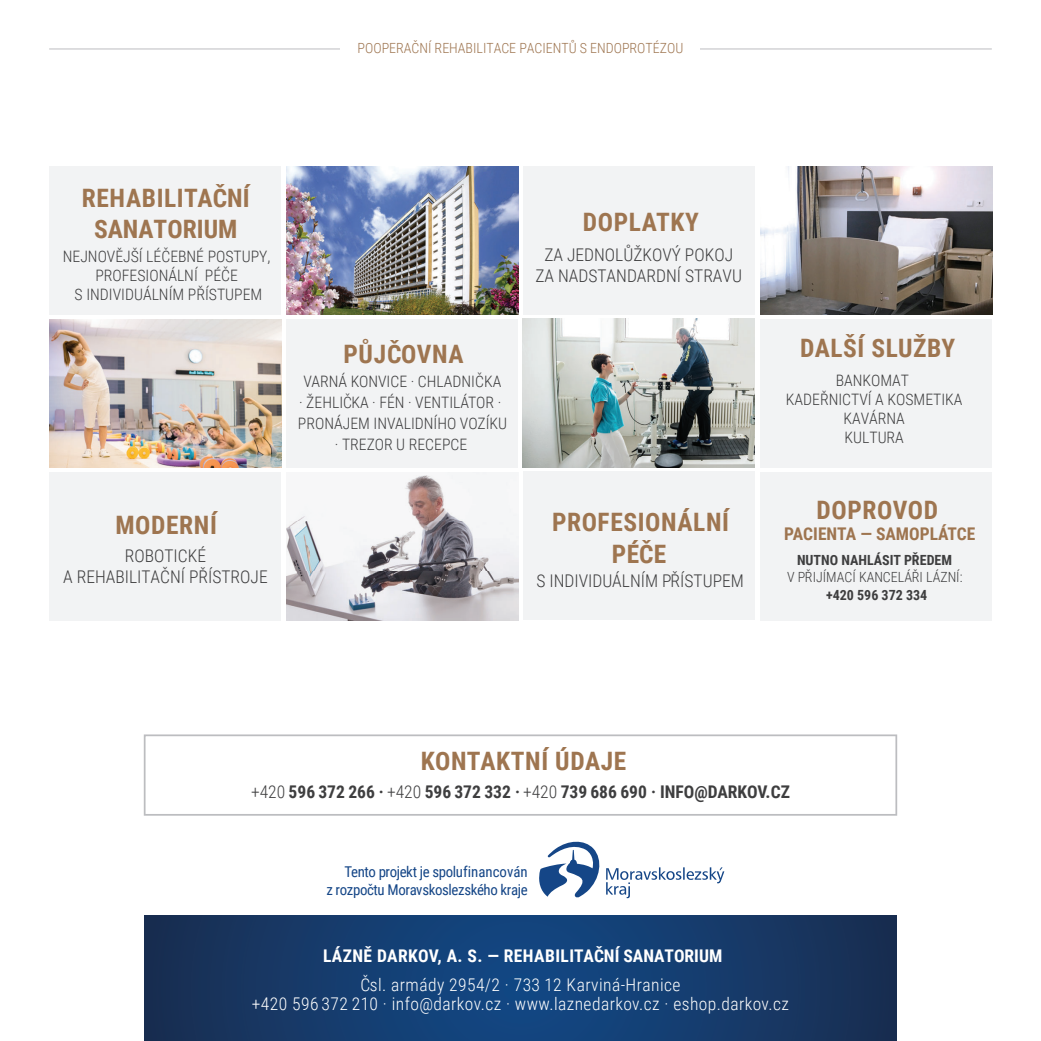
<style>
.page{position:relative;width:1041px;height:1041px;background:#fff}
.page>*{position:absolute;margin:0;border:0;box-sizing:border-box;transform-origin:0 0}
.t1{font:700 25.38px/31.5px "Roboto Condensed";letter-spacing:.025em;color:#9e7550;text-align:center}
.t2{font:700 25.38px/30.4px "Roboto Condensed";color:#9e7550;text-align:center}
.t3{font:300 17.5px/19.2px "Roboto Condensed";letter-spacing:.025em;color:#fff;text-align:center}
.t4{font:300 17.5px/21px "Roboto Condensed";color:#3e3e3f;text-align:center}
.t5{font:700 17.5px "Roboto Condensed";color:#3e3e3f}
.t6{font:700 17.5px "Roboto Condensed";letter-spacing:.01em;color:#fff}
.t7{font:700 17.5px "Roboto Condensed";color:#9e7550}
.t8{font:300 15.75px/18.9px "Roboto Condensed";color:#3e3e3f;text-align:center}
.t9{font:14.88px/17.8px "Roboto Condensed";letter-spacing:-.025em;color:#154687;text-align:right}
.t10{font:300 14px "Roboto Condensed";color:#9e7550}
.t11{font:700 14px "Roboto Condensed";color:#3e3e3f}
.t12{font:300 14px "Roboto Condensed";color:#3e3e3f}
.s1{font-weight:300}
</style>
<div class="page">
<hr style="left:49px;top:49px;width:943px;height:1px;background:#bcbdc0">
<div style="left:341px;top:30px;width:359px;height:31px;background:#fff"></div>
<svg style="left:145px;top:915px;width:751px;height:126px;background:#153b6b"></svg>
<svg style="left:539px;top:841px;width:185px;height:58px"></svg>
<div style="left:49px;top:166px;width:232px;height:148px;background:#f2f3f4"></div>
<div style="left:523px;top:166px;width:232px;height:148px;background:#f2f3f4"></div>
<div style="left:760px;top:319px;width:232px;height:148px;background:#f2f3f4"></div>
<div style="left:286px;top:319px;width:232px;height:148px;background:#f2f3f4"></div>
<img style="left:286px;top:166px;width:232px;height:148px">
<img style="left:760px;top:166px;width:232px;height:148px">
<img style="left:49px;top:319px;width:232px;height:148px">
<div style="left:49px;top:472px;width:232px;height:148px;background:#f2f3f4"></div>
<img style="left:286px;top:472px;width:232px;height:148px">
<div style="left:523px;top:472px;width:232px;height:148px;background:#f2f3f4"></div>
<svg style="left:144px;top:734px;width:753px;height:82px"></svg>
<div style="left:760px;top:472px;width:232px;height:148px;background:#f2f3f4"></div>
<img style="left:523px;top:319px;width:232px;height:148px">
<p class="t10" style="left:358px;top:38px;width:327px">POOPERAČNÍ REHABILITACE PACIENTŮ S ENDOPROTÉZOU</p>
<h1 class="t2" style="left:82px;top:182px;width:169px">REHABILITAČNÍ<br>SANATORIUM</h1>
<p class="t8" style="left:63px;top:246px;width:209px">NEJNOVĚJŠÍ LÉČEBNÉ POSTUPY,<br>PROFESIONÁLNÍ PÉČE<br>S INDIVIDUÁLNÍM PŘÍSTUPEM</p>
<h1 class="t1" style="left:115px;top:509px;width:103px">MODERNÍ</h1>
<p class="t4" style="left:63px;top:545px;width:206px">ROBOTICKÉ<br>A REHABILITAČNÍ PŘÍSTROJE</p>
<h1 class="t1" style="left:344px;top:337px;width:121px">PŮJČOVNA</h1>
<p class="t8" style="left:298px;top:371px;width:211px;line-height:21px">VARNÁ KONVICE · CHLADNIČKA<br>· ŽEHLIČKA · FÉN · VENTILÁTOR ·<br>PRONÁJEM INVALIDNÍHO VOZÍKU · TREZOR U RECEPCE</p>
<h1 class="t1" style="left:583px;top:205px;width:117px">DOPLATKY</h1>
<p class="t4" style="left:535px;top:244px;width:208px">ZA JEDNOLŮŽKOVÝ POKOJ<br>ZA NADSTANDARDNÍ STRAVU</p>
<h1 class="t1" style="left:552px;top:505px;width:179px">PROFESIONÁLNÍ<br>PÉČE</h1>
<p class="t4" style="left:536px;top:570px;width:209px">S INDIVIDUÁLNÍM PŘÍSTUPEM</p>
<h1 class="t1" style="left:800px;top:331px;width:157px">DALŠÍ SLUŽBY</h1>
<p class="t8" style="left:786px;top:371px;width:178px">BANKOMAT<br>KADEŘNICTVÍ A KOSMETIKA<br>KAVÁRNA<br>KULTURA</p>
<h1 class="t1" style="left:816px;top:493px;width:123px">DOPROVOD</h1>
<p class="t7" style="left:784px;top:522px;width:193px">PACIENTA — SAMOPLÁTCE</p>
<p class="t11" style="left:797px;top:550px;width:157px">NUTNO NAHLÁSIT PŘEDEM</p>
<p class="t12" style="left:787px;top:567px;width:177px">V PŘIJÍMACÍ KANCELÁŘI LÁZNÍ:</p>
<p class="t11" style="left:826px;top:585px;width:103px">+420 596 372 334</p>
<h1 class="t1" style="left:421px;top:744px;width:207px">KONTAKTNÍ ÚDAJE</h1>
<p class="t5" style="left:251px;top:780px;width:540px"><span class="s1">+420</span> 596 372 266 · <span class="s1">+420</span> 596 372 332 · <span class="s1">+420</span> 739 686 690 · INFO@DARKOV.CZ</p>
<p class="t9" style="left:326px;top:862px;width:203px">Tento projekt je spolufinancován<br>z rozpočtu Moravskoslezského kraje</p>
<p class="t6" style="left:323px;top:943px;width:401px">LÁZNĚ DARKOV, A. S. — REHABILITAČNÍ SANATORIUM</p>
<p class="t3" style="left:252px;top:974px;width:539px">Čsl. armády 2954/2 · 733 12 Karviná-Hranice<br>+420 596 372 210 · info@darkov.cz · www.laznedarkov.cz · eshop.darkov.cz</p>
</div>
